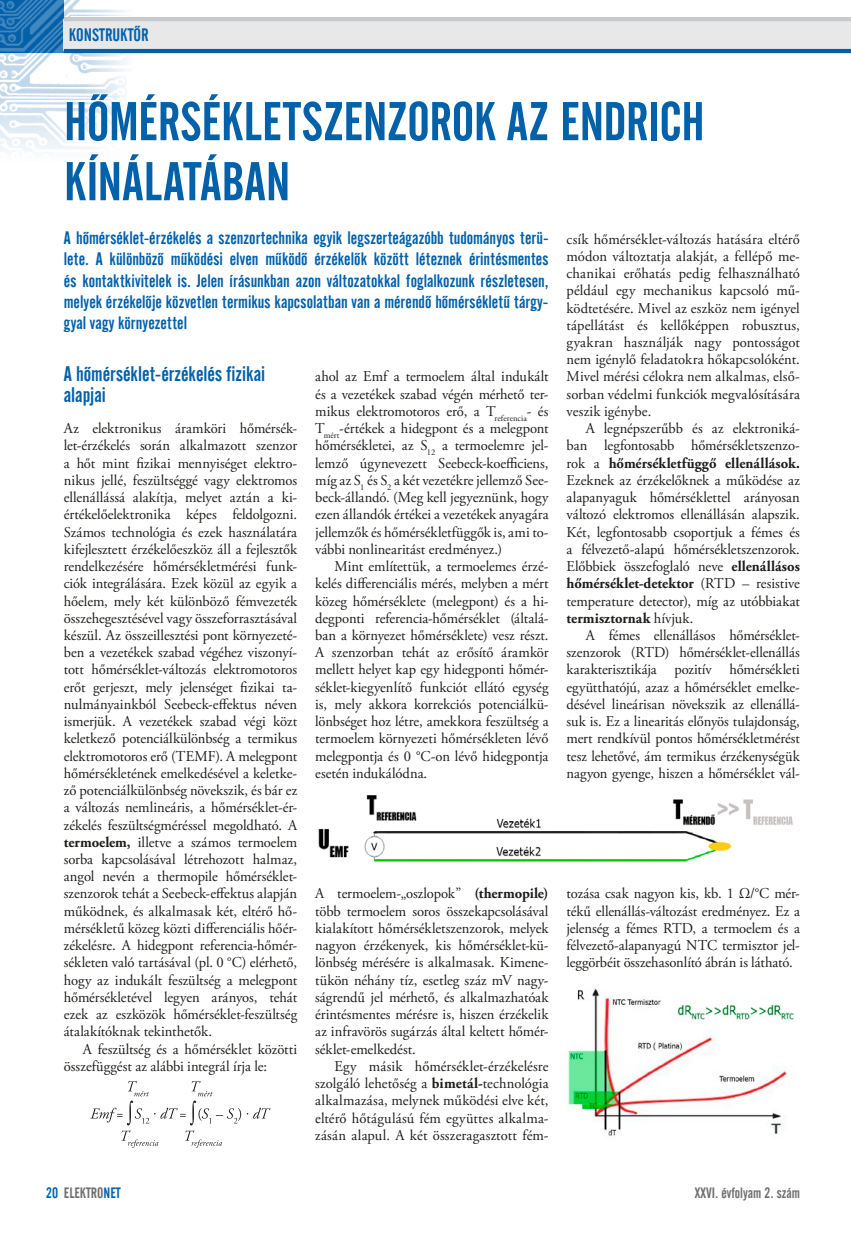
<style>
.page{position:relative;width:851px;height:1234px;background:#fff}
.page>*{position:absolute;margin:0;border:0;box-sizing:border-box;transform-origin:0 0}
.t1{font:54px/60px "Alternate Gothic 2 HU Normal";letter-spacing:-.005em;color:#0361aa}
.t2{font:21px/21px "Alternate Gothic 2 HU Normal";letter-spacing:-.005em;color:#0361aa}
.t3{font:18px/21.5px "Alternate Gothic 2 HU Normal";color:#0361aa;text-align:justify}
.t4{font:15px/17.2px "Adobe Garamond Pro";color:#1d1d1b;text-align:justify}
.t5{font:15px "Alternate Gothic 2 HU Normal";color:#70706f}
.s1{font-weight:700}
.s2{color:#0361aa}
</style>
<div class="page">
<img style="left:0;top:0;width:64px;height:152px">
<svg style="left:64px;top:0;width:105px;height:149px"></svg>
<div style="left:64px;top:19px;width:786px;height:32px;background:#e8e8e9"></div>
<hr style="left:64px;top:49px;width:786px;height:4px;background:#0361aa">
<hr style="left:64px;top:17px;width:786px;height:4px;background:#c7c9cc">
<svg style="left:90px;top:1081px;width:180px;height:66px"></svg>
<img style="left:318px;top:795px;width:475px;height:67px">
<img style="left:568px;top:988px;width:227px;height:148px">
<p class="t3" style="left:69px;top:25px;width:81px">KONSTRUKTÔR</p>
<h1 class="t1" style="left:64px;top:92px;width:642px">HÔMÉRSÉKLETSZENZOROK AZ ENDRICH<br>KÍNÁLATÁBAN</h1>
<p class="t3" style="left:64px;top:227px;width:486px">A hômérséklet-érzékelés a szenzortechnika egyik legszerteágazóbb tudományos terü&shy;lete. A különbözô mûködési elven mûködô érzékelôk között léteznek érintésmentes és kontaktkivitelek is. Jelen írásunkban azon változatokkal foglalkozunk részletesen, melyek érzékelôje közvetlen termikus kapcsolatban van a mérendô hômérsékletû tárg - gyal vagy környezettel</p>
<p class="t4" style="left:566px;top:231px;width:235px">csík hőmérséklet-változás hatására eltérő módon változtatja alakját, a fellépő me&shy;chanikai erőhatás pedig felhasználható például egy mechanikus kapcsoló mű&shy;ködtetésére. Mivel az eszköz nem igényel tápellátást és kellőképpen robusztus, gyakran használják nagy pontosságot nem igénylő feladatokra hőkapcsolóként.<br>Mivel mérési célokra nem alkalmas, első&shy;sorban védelmi funkciók megvalósítására veszik igénybe.</p>
<p class="t4" style="left:566px;top:420px;width:235px;text-indent:19px">A legnépszerűbb és az elektroniká&shy;ban legfontosabb hőmérsékletszenzo&shy;rok a <span class="s1">hőmérsékletfüggő ellenállások.<br></span>Ezeknek az érzékelőknek a működése az alapanyaguk hőmérséklettel arányosan változó elektromos ellenállásán alapszik.<br>Két, legfontosabb csoportjuk a fémes és a félvezető-alapú hőmérsékletszenzorok.<br>Előbbiek összefoglaló neve <span class="s1">ellenállásos hőmérséklet-detektor</span> (RTD – resistive temperature detector), míg az utóbbiakat <span class="s1">termisztornak</span> hívjuk.</p>
<p class="t4" style="left:566px;top:627px;width:235px;text-indent:19px">A fémes ellenállásos hőmérséklet&shy;szenzorok (RTD) hőmérséklet-ellenállás karakterisztikája pozitív hőmérsékleti együtthatójú, azaz a hőmérséklet emelke&shy;désével lineárisan növekszik az ellenállá&shy;suk is. Ez a linearitás előnyös tulajdonság, mert rendkívül pontos hőmérsékletmérést tesz lehetővé, ám termikus érzékenységük nagyon gyenge, hiszen a hőmérséklet vál-</p>
<h2 class="t2" style="left:64px;top:364px;width:203px">A hômérséklet-érzékelés fizikai alapjai</h2>
<p class="t4" style="left:64px;top:420px;width:235px">Az elektronikus áramköri hőmérsék&shy;let-érzékelés során alkalmazott szenzor a hőt mint fizikai mennyiséget elektro&shy;nikus jellé, feszültséggé vagy elektromos ellenállássá alakítja, melyet aztán a ki&shy;értékelőelektronika képes feldolgozni.<br>Számos technológia és ezek használatára kifejlesztett érzékelőeszköz áll a fejlesztők rendelkezésére hőmérsékletmérési funk&shy;ciók integrálására. Ezek közül az egyik a hőelem, mely két különböző fémvezeték összehegesztésével vagy összeforrasztásával készül. Az összeillesztési pont környezeté&shy;ben a vezetékek szabad végéhez viszonyí&shy;tott hőmérséklet-változás elektromotoros erőt gerjeszt, mely jelenséget fizikai ta&shy;nulmányainkból Seebeck-effektus néven ismerjük. A vezetékek szabad végi közt keletkező potenciálkülönbség a termikus elektromotoros erő (TEMF). A melegpont hőmérsékletének emelkedésével a keletke&shy;ző potenciálkülönbség növekszik, és bár ez a változás nemlineáris, a hőmérséklet-ér&shy;zékelés feszültségméréssel megoldható. A <span class="s1">termoelem,</span> illetve a számos termoelem sorba kapcsolásával létrehozott halmaz, angol nevén a thermopile hőmérséklet&shy;szenzorok tehát a Seebeck-effektus alapján működnek, és alkalmasak két, eltérő hő&shy;mérsékletű közeg közti differenciális hőér&shy;zékelésre. A hidegpont referencia-hőmér&shy;sékleten való tartásával (pl. 0 °C) elérhető, hogy az indukált feszültség a melegpont hőmérsékletével legyen arányos, tehát ezek az eszközök hőmérséklet-feszültség átalakítóknak tekinthetők.</p>
<p class="t4" style="left:64px;top:1040px;width:235px;text-indent:19px">A feszültség és a hőmérséklet közötti összefüggést az alábbi integrál írja le:</p>
<p class="t4" style="left:315px;top:368px;width:235px">ahol az Emf a termoelem által indukált és a vezetékek szabad végén mérhető ter&shy;mikus elektromotoros erő, a T<sub>referencia</sub>- és T<sub>mért</sub>-értékek a hidegpont és a melegpont hőmérsékletei, az S<sub>12</sub> a termoelemre jel&shy;lemző úgynevezett Seebeck-koefficiens, míg az S<sub>1</sub> és S<sub>2</sub> a két vezetékre jellemző See&shy;beck-állandó. (Meg kell jegyeznünk, hogy ezen állandók értékei a vezetékek anyagára jellemzők és hőmérsékletfüggők is, ami to&shy;vábbi nonlinearitást eredményez.)</p>
<p class="t4" style="left:315px;top:558px;width:235px;text-indent:19px">Mint említettük, a termoelemes érzé&shy;kelés differenciális mérés, melyben a mért közeg hőmérséklete (melegpont) és a hi&shy;degponti referencia-hőmérséklet (általá&shy;ban a környezet hőmérséklete) vesz részt.<br>A szenzorban tehát az erősítő áramkör mellett helyet kap egy hidegponti hőmér&shy;séklet-kiegyenlítő funkciót ellátó egység is, mely akkora korrekciós potenciálkü&shy;lönbséget hoz létre, amekkora feszültség a termoelem környezeti hőmérsékleten lévő melegpontja és 0 °C-on lévő hidegpontja esetén indukálódna.</p>
<p class="t4" style="left:315px;top:885px;width:235px">A termoelem-„oszlopok” <span class="s1">(thermopile) </span>több termoelem soros összekapcsolásával kialakított hőmérsékletszenzorok, melyek nagyon érzékenyek, kis hőmérséklet-kü&shy;lönbség mérésére is alkalmasak. Kimene&shy;tükön néhány tíz, esetleg száz mV nagy&shy;ságrendű jel mérhető, és alkalmazhatóak érintésmentes mérésre is, hiszen érzékelik az infravörös sugárzás által keltett hőmér&shy;séklet-emelkedést.</p>
<p class="t4" style="left:315px;top:1057px;width:235px;text-indent:19px">Egy másik hőmérséklet-érzékelésre szolgáló lehetőség a <span class="s1">bimetál-</span>technológia alkalmazása, melynek működési elve két, eltérő hőtágulású fém együttes alkalma&shy;zásán alapul. A két összeragasztott fém-</p>
<p class="t4" style="left:566px;top:885px;width:235px">tozása csak nagyon kis, kb. 1 Ω/°C mér&shy;tékű ellenállás-változást eredményez. Ez a jelenség a fémes RTD, a termoelem és a félvezető-alapanyagú NTC termisztor jel&shy;leggörbéit összehasonlító ábrán is látható.</p>
<p class="t5" style="left:46px;top:1184px;width:76px"><span class="s2">20</span> ELEKTRO<span class="s2">NET</span></p>
<p class="t5" style="left:694px;top:1184px;width:106px">XXVI. évfolyam 2. szám</p>
</div>
